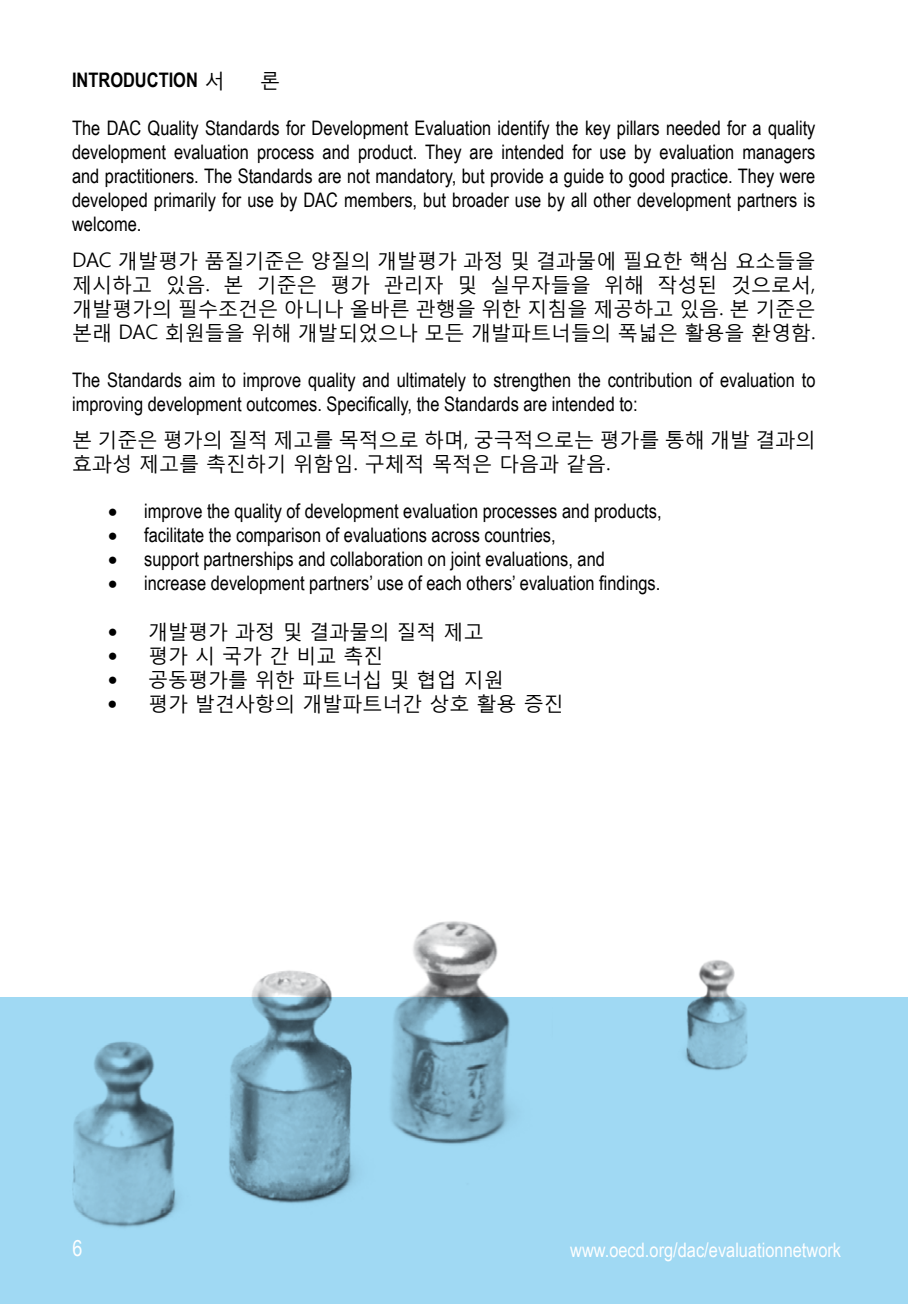
<style>
.page{position:relative;width:908px;height:1304px;background:#fff}
.page>*{position:absolute;margin:0;border:0;box-sizing:border-box;transform-origin:0 0}
.t1{font:22px "Arial Narrow";color:#fff}
.t2{font:20px/24px "Arial Narrow";color:#000;text-align:justify}
.t3{font:20px/24px "Malgun Gothic";color:#000;text-align:justify}
.t4{font:20px "Arial Narrow";color:#fff}
.t5{font:700 20px "Arial Narrow";color:#000}
.s1{font-family:"Malgun Gothic";font-weight:400}
</style>
<div class="page">
<div style="left:0;top:1212px;width:907px;height:92px;background:#a0d9f3"></div>
<div style="left:0;top:998px;width:907px;height:219px;background:#a0d9f3"></div>
<img style="left:0;top:921px;width:552px;height:307px">
<img style="left:662px;top:960px;width:120px;height:111px">
<p class="t5" style="left:72px;top:65px;width:154px">INTRODUCTION <span class="s1">서</span></p>
<p class="t3" style="left:260px;top:68px;width:21px">론</p>
<p class="t2" style="left:72px;top:115px;width:744px">The DAC Quality Standards for Development Evaluation identify the key pillars needed for a quality development evaluation process and product. They are intended for use by evaluation managers and practitioners. The Standards are not mandatory, but provide a guide to good practice. They were developed primarily for use by DAC members, but broader use by all other development partners is welcome.</p>
<p class="t3" style="left:72px;top:248px;width:744px">DAC 개발평가 품질기준은 양질의 개발평가 과정 및 결과물에 필요한 핵심 요소들을 제시하고 있음. 본 기준은 평가 관리자 및 실무자들을 위해 작성된 것으로서, 개발평가의 필수조건은 아니나 올바른 관행을 위한 지침을 제공하고 있음. 본 기준은 본래 DAC 회원들을 위해 개발되었으나 모든 개발파트너들의 폭넓은 활용을 환영함.</p>
<p class="t2" style="left:72px;top:367px;width:744px">The Standards aim to improve quality and ultimately to strengthen the contribution of evaluation to improving development outcomes. Specifically, the Standards are intended to:</p>
<p class="t3" style="left:72px;top:427px;width:744px">본 기준은 평가의 질적 제고를 목적으로 하며, 궁극적으로는 평가를 통해 개발 결과의 효과성 제고를 촉진하기 위함임. 구체적 목적은 다음과 같음.</p>
<p class="t2" style="left:108px;top:498px;width:554px">• improve the quality of development evaluation processes and products,</p>
<p class="t2" style="left:108px;top:522px;width:449px">• facilitate the comparison of evaluations across countries,</p>
<p class="t2" style="left:108px;top:546px;width:498px">• support partnerships and collaboration on joint evaluations, and</p>
<p class="t2" style="left:108px;top:570px;width:553px">• increase development partners’ use of each others’ evaluation findings.</p>
<p class="t3" style="left:108px;top:619px;width:377px">• 개발평가 과정 및 결과물의 질적 제고</p>
<p class="t3" style="left:108px;top:643px;width:277px">• 평가 시 국가 간 비교 촉진</p>
<p class="t3" style="left:108px;top:667px;width:397px">• 공동평가를 위한 파트너십 및 협업 지원</p>
<p class="t3" style="left:108px;top:691px;width:457px">• 평가 발견사항의 개발파트너간 상호 활용 증진</p>
<p class="t1" style="left:72px;top:1232px;width:12px">6</p>
<p class="t4" style="left:570px;top:1235px;width:272px">www.oecd.org/dac/evaluationnetwork</p>
</div>
